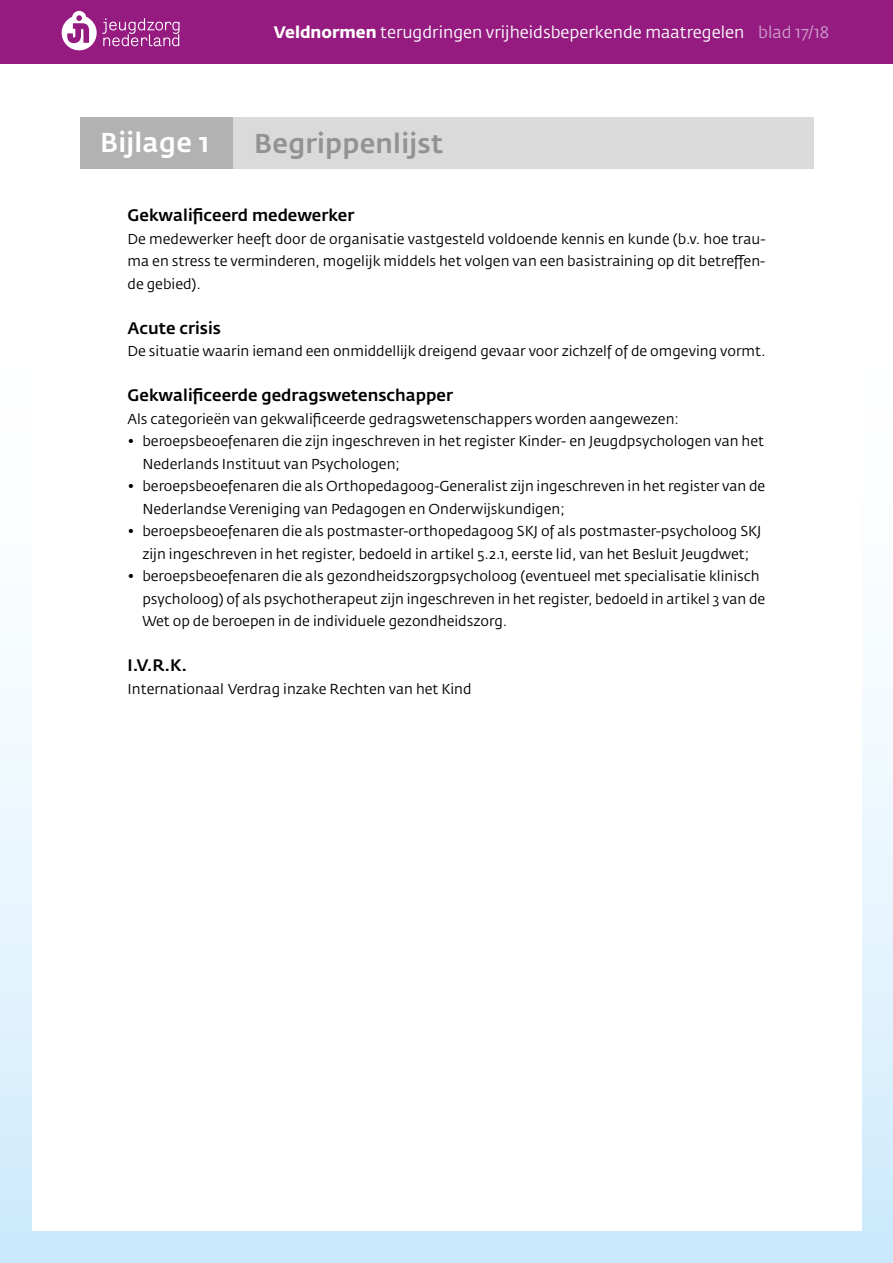
<style>
.page{position:relative;width:893px;height:1263px;background:#fff}
.page>*{position:absolute;margin:0;border:0;box-sizing:border-box;transform-origin:0 0}
.t1{font:500 27px "Fedra Sans Std";letter-spacing:.01em;color:#929292}
.t2{font:500 27px "Fedra Sans Std";letter-spacing:.01em;color:#fff}
.t3{font:500 16.5px "Fedra Sans Std";color:#000}
.t4{font:16.5px "Fedra Sans Std";color:#fff}
.t5{font:14.25px/22.5px "Fedra Sans Std";color:#000}
.s1{font-weight:700}
.s2{color:#cb9ec9}
</style>
<div class="page">
<div style="left:0;top:302px;width:893px;height:961px;background:linear-gradient(to bottom,#fff,#d0ebfc)"></div>
<div style="left:32px;top:70px;width:829px;height:1161px;background:#fff"></div>
<div style="left:0;top:0;width:893px;height:64px;background:#951b81"></div>
<svg style="left:62px;top:11px;width:118px;height:39px"></svg>
<div style="left:80px;top:118px;width:733px;height:51px;background:#b3b2b2"></div>
<div style="left:233px;top:118px;width:580px;height:51px;background:#dadada"></div>
<p class="t4" style="left:274px;top:22px;width:557px"><span class="s1">Veldnormen</span> terugdringen vrijheidsbeperkende maatregelen <span class="s2">blad 17/18</span></p>
<h1 class="t2" style="left:100px;top:125px;width:111px">Bijlage 1</h1>
<h1 class="t1" style="left:254px;top:127px;width:190px">Begrippenlijst</h1>
<p class="t3" style="left:128px;top:205px;width:228px">Gekwalificeerd medewerker</p>
<p class="t5" style="left:128px;top:227px;width:639px;text-align:justify">De medewerker heeft door de organisatie vastgesteld voldoende kennis en kunde (b.v. hoe trau&shy;ma en stress te verminderen, mogelijk middels het volgen van een basistraining op dit betreffen&shy;de gebied).</p>
<p class="t3" style="left:128px;top:318px;width:95px">Acute crisis</p>
<p class="t5" style="left:128px;top:340px;width:639px">De situatie waarin iemand een onmiddellijk dreigend gevaar voor zichzelf of de omgeving vormt.</p>
<p class="t3" style="left:128px;top:385px;width:327px">Gekwalificeerde gedragswetenschapper</p>
<p class="t5" style="left:128px;top:407px;width:553px">Als categorieën van gekwalificeerde gedragswetenschappers worden aangewezen:</p>
<p class="t5" style="left:142px;top:430px;width:623px;text-indent:-15px">• beroepsbeoefenaren die zijn ingeschreven in het register Kinder- en Jeugdpsychologen van het<br>Nederlands Instituut van Psychologen;</p>
<p class="t5" style="left:142px;top:475px;width:624px;text-indent:-15px">• beroepsbeoefenaren die als Orthopedagoog-Generalist zijn ingeschreven in het register van de<br>Nederlandse Vereniging van Pedagogen en Onderwijskundigen;</p>
<p class="t5" style="left:128px;top:520px;width:636px;text-align:center">• beroepsbeoefenaren die als postmaster-orthopedagoog SKJ of als postmaster-psycholoog SKJ zijn ingeschreven in het register, bedoeld in artikel 5.2.1, eerste lid, van het Besluit Jeugdwet;</p>
<p class="t5" style="left:142px;top:565px;width:624px;text-indent:-15px">• beroepsbeoefenaren die als gezondheidszorgpsycholoog (eventueel met specialisatie klinisch psycholoog) of als psychotherapeut zijn ingeschreven in het register, bedoeld in artikel 3 van de<br>Wet op de beroepen in de individuele gezondheidszorg.</p>
<p class="t3" style="left:128px;top:655px;width:61px">I.V.R.K.</p>
<p class="t5" style="left:128px;top:677px;width:345px">Internationaal Verdrag inzake Rechten van het Kind</p>
</div>
